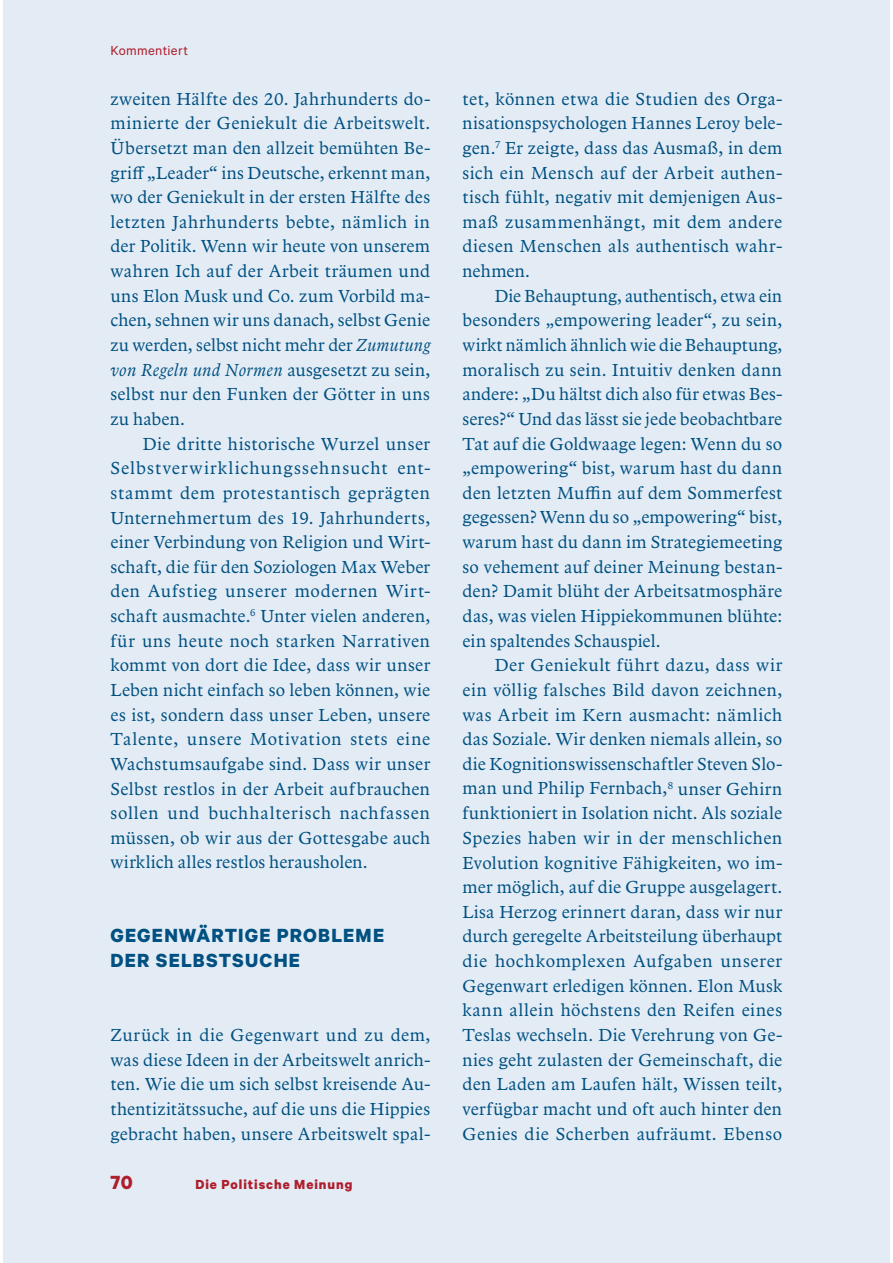
<style>
.page{position:relative;width:893px;height:1263px;background:#fff}
.page>*{position:absolute;margin:0;border:0;box-sizing:border-box;transform-origin:0 0}
.t1{font:700 21.45px/24.6px "Calibre";letter-spacing:.06em;color:#005081}
.t2{font:700 21.45px "Calibre";color:#af1e2c}
.t3{font:18px/24.6px "Arbesco DT";letter-spacing:.02em;color:#005081;text-align:justify}
.t4{font:700 14.85px "Calibre";letter-spacing:.065em;color:#af1e2c}
.t5{font:14.85px "Calibre";letter-spacing:.025em;color:#af1e2c}
.s1{font-style:italic}
</style>
<div class="page">
<div style="left:3px;top:0;width:887px;height:1263px;background:#e3ecf5"></div>
<p class="t5" style="left:110px;top:46px;width:79px">Kommentiert</p>
<p class="t3" style="left:110px;top:88px;width:321px">zweiten Hälfte des 20. Jahrhunderts do&shy;minierte der Genie kult die Arbeitswelt.<br>Übersetzt man den allzeit bemühten Be&shy;griff „Leader“ ins Deutsche, erkennt man, wo der Geniekult in der ersten Hälfte des letzten Jahrhunderts bebte, nämlich in der Politik. Wenn wir heute von unserem wahren Ich auf der Arbeit träumen und uns Elon Musk und Co. zum Vorbild ma&shy;chen, sehnen wir uns danach, selbst Genie zu werden, selbst nicht mehr der <span class="s1">Zumutung von Regeln und Normen</span> ausgesetzt zu sein, selbst nur den Funken der Götter in uns zu haben.</p>
<p class="t3" style="left:110px;top:432px;width:321px;text-indent:32px">Die dritte historische Wurzel unser Selbstverwirklichungssehnsucht ent&shy;stammt dem protestantisch geprägten Unternehmertum des 19. Jahrhunderts, einer Verbindung von Religion und Wirt&shy;schaft, die für den Soziologen Max Weber den Aufstieg unserer modernen Wirt&shy;schaft ausmachte.<sup>6</sup> Unter vielen anderen, für uns heute noch starken Narrativen kommt von dort die Idee, dass wir unser Leben nicht einfach so leben können, wie es ist, sondern dass unser Leben, unsere Talente, unsere Motivation stets eine Wachstumsaufgabe sind. Dass wir unser Selbst restlos in der Arbeit aufbrauchen sollen und buchhalterisch nachfassen müssen, ob wir aus der Gottesgabe auch wirklich alles restlos herausholen.</p>
<p class="t1" style="left:110px;top:923px;width:275px">GEGENWÄRTIGE PROBLEME<br>DER SELBSTSUCHE</p>
<p class="t3" style="left:110px;top:1024px;width:321px">Zurück in die Gegenwart und zu dem, was diese Ideen in der Arbeitswelt anrich&shy;ten. Wie die um sich selbst kreisende Au&shy;thentizitätssuche, auf die uns die Hippies gebracht haben, unsere Arbeitswelt spal-</p>
<p class="t2" style="left:110px;top:1169px;width:24px">70</p>
<p class="t4" style="left:195px;top:1175px;width:158px">Die Politische Meinung</p>
<p class="t3" style="left:462px;top:87px;width:321px">tet, können etwa die Studien des Orga&shy;nisa tions psychologen Hannes Leroy bele&shy;gen.<sup>7</sup> Er zeigte, dass das Ausmaß, in dem sich ein Mensch auf der Arbeit authen&shy;tisch fühlt, negativ mit dem jenigen Aus&shy;maß zusammenhängt, mit dem andere diesen Menschen als authentisch wahr&shy;nehmen.</p>
<p class="t3" style="left:462px;top:285px;width:321px;text-indent:32px">Die Behauptung, authentisch, etwa ein besonders „empowering leader“, zu sein, wirkt nämlich ähnlich wie die Behauptung, moralisch zu sein. Intuitiv denken dann andere: „Du hältst dich also für etwas Bes&shy;seres?“ Und das lässt sie jede beobachtbare Tat auf die Goldwaage legen: Wenn du so „empowering“ bist, warum hast du dann den letzten Muffin auf dem Sommerfest gegessen? Wenn du so „empowering“ bist, warum hast du dann im Strategiemeeting so vehement auf deiner Meinung bestan&shy;den? Damit blüht der Arbeitsatmosphäre das, was vielen Hippiekommunen blühte: ein spaltendes Schauspiel.</p>
<p class="t3" style="left:462px;top:654px;width:321px;text-indent:32px">Der Geniekult führt dazu, dass wir ein völlig falsches Bild davon zeichnen, was Arbeit im Kern ausmacht: nämlich das Soziale. Wir denken niemals allein, so die Kognitionswissenschaftler Steven Slo&shy;man und Philip Fernbach,<sup>8</sup> unser Gehirn funktioniert in Isolation nicht. Als soziale Spezies haben wir in der menschlichen Evolution kognitive Fähigkeiten, wo im&shy;mer möglich, auf die Gruppe ausgelagert.<br>Lisa Herzog erinnert daran, dass wir nur durch geregelte Arbeitsteilung überhaupt die hochkomplexen Aufgaben unserer Gegen wart erledigen können. Elon Musk kann allein höchstens den Reifen eines Teslas wechseln. Die Verehrung von Ge&shy;nies geht zulasten der Gemeinschaft, die den Laden am Laufen hält, Wissen teilt, verfügbar macht und oft auch hinter den Genies die Scherben aufräumt. Ebenso</p>
</div>
